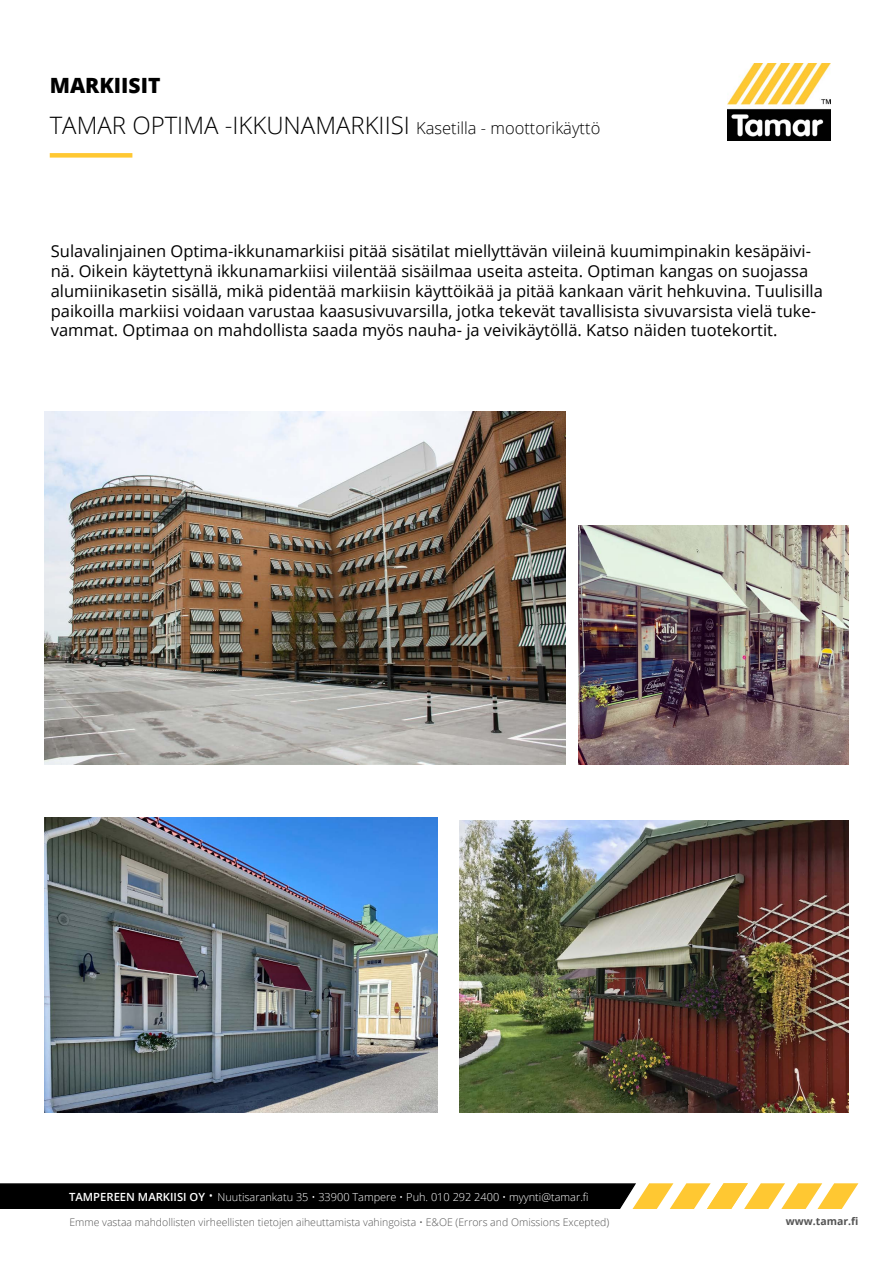
<style>
.page{position:relative;width:893px;height:1263px;background:#fff}
.page>*{position:absolute;margin:0;border:0;box-sizing:border-box;transform-origin:0 0}
.t1{font:300 24px "Open Sans";color:#000}
.t2{font:800 21px "Open Sans";color:#000}
.t3{font:16.5px/19.8px "Open Sans";color:#000}
.t4{font:300 10.95px "Open Sans";color:#fff}
.t5{font:300 10.5px "Open Sans";color:#545454}
.t6{font:700 10.5px "Open Sans";color:#545454}
.s1{font-size:16.5px}
.s2{font-weight:600;font-size:11.25px}
.s3{font-size:15px}
</style>
<div class="page">
<svg style="left:0;top:1183px;width:858px;height:26px;background:#463d24"></svg>
<img style="left:727px;top:64px;width:104px;height:77px">
<div style="left:50px;top:153px;width:82px;height:5px;background:#ffc832"></div>
<img style="left:459px;top:821px;width:389px;height:291px">
<img style="left:45px;top:817px;width:393px;height:295px">
<img style="left:45px;top:411px;width:521px;height:353px">
<img style="left:578px;top:525px;width:270px;height:239px">
<p class="t2" style="left:50px;top:70px;width:112px">MARKIISIT</p>
<h1 class="t1" style="left:50px;top:109px;width:552px">TAMAR OPTIMA -IKKUNAMARKIISI <span class="s1">Kasetilla - moottorikäyttö</span></h1>
<p class="t3" style="left:51px;top:241px;width:773px">Sulavalinjainen Optima-ikkunamarkiisi pitää sisätilat miellyttävän viileinä kuumimpinakin kesäpäivi&shy;nä. Oikein käytettynä ikkunamarkiisi viilentää sisäilmaa useita asteita. Optiman kangas on suojassa alumiinikasetin sisällä, mikä pidentää markiisin käyttöikää ja pitää kankaan värit hehkuvina. Tuulisilla paikoilla markiisi voidaan varustaa kaasusivuvarsilla, jotka tekevät tavallisista sivuvarsista vielä tuke&shy;vammat. Optimaa on mahdollista saada myös nauha- ja veivikäytöllä. Katso näiden tuotekortit.</p>
<p class="t4" style="left:69px;top:1189px;width:521px"><span class="s2">TAMPEREEN MARKIISI OY</span> <span class="s3">•</span> Nuutisarankatu 35 • 33900 Tampere • Puh. 010 292 2400 • myynti@tamar.fi</p>
<p class="t5" style="left:69px;top:1215px;width:541px">Emme vastaa mahdollisten virheellisten tietojen aiheuttamista vahingoista • E&amp;OE (Errors and Omissions Excepted)</p>
<p class="t6" style="left:786px;top:1213px;width:74px">www.tamar.fi</p>
</div>
